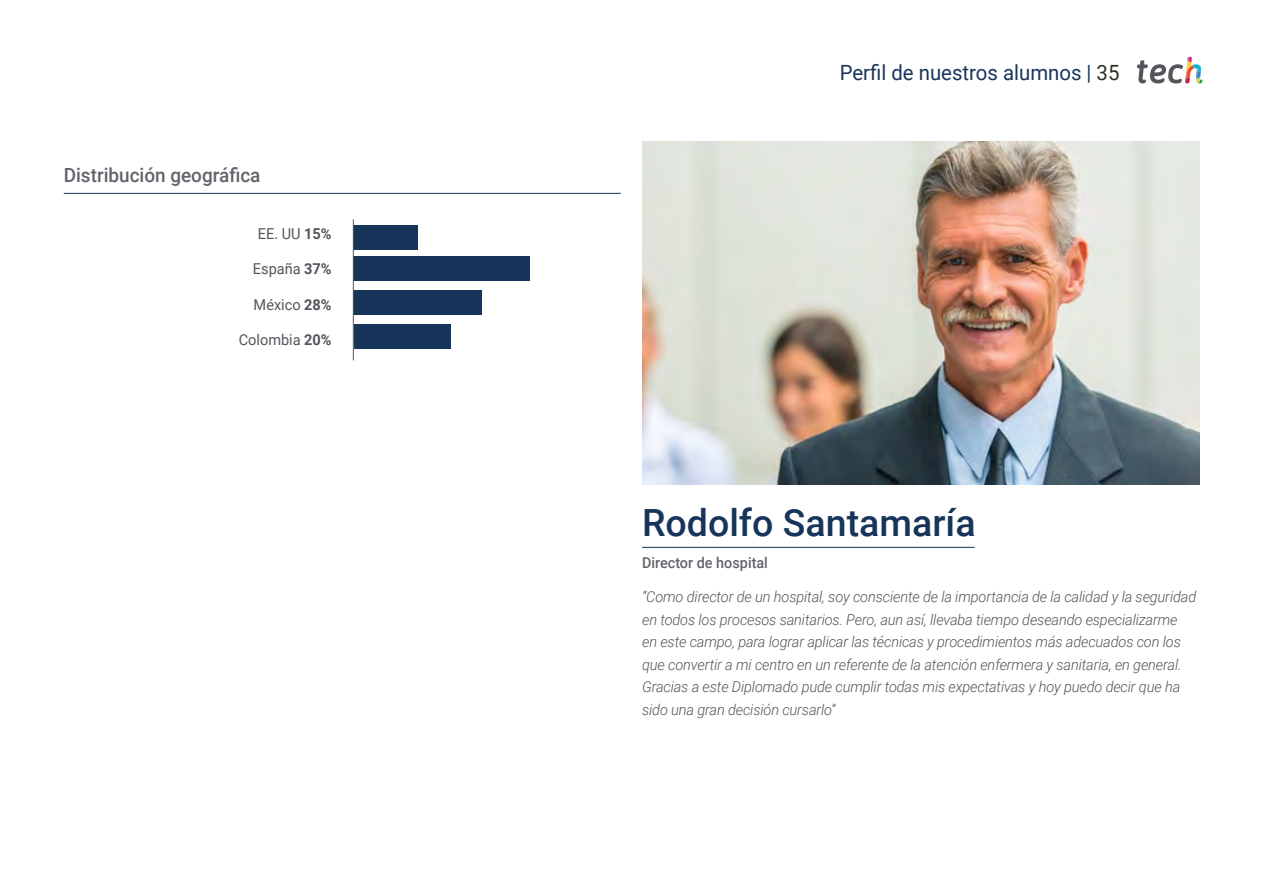
<style>
.page{position:relative;width:1263px;height:893px;background:#fff}
.page>*{position:absolute;margin:0;border:0;box-sizing:border-box;transform-origin:0 0}
.t1{font:500 37.5px "Roboto";color:#17355b}
.t2{font:21px "Roboto";color:#1a355c}
.t3{font:500 19.5px "Roboto";color:#61646a}
.t4{font:italic 300 15px/22.5px "Roboto";letter-spacing:-.01em;color:#52555b}
.t5{font:15px "Roboto";color:#52555b}
.t6{font:500 15px "Roboto";color:#61646a;scale:.96 1}
.s1{font-weight:700}
.s2{color:#312e20}
</style>
<div class="page">
<svg style="left:1137px;top:57px;width:65px;height:27px"></svg>
<hr style="left:64px;top:193px;width:557px;height:1px;background:#17355b">
<hr style="left:642px;top:547px;width:333px;height:1px;background:#123352">
<img style="left:642px;top:141px;width:557px;height:343px">
<div style="left:353px;top:225px;width:65px;height:24px;background:#17355b"></div>
<div style="left:353px;top:256px;width:176px;height:25px;background:#17355b"></div>
<div style="left:353px;top:291px;width:129px;height:24px;background:#17355b"></div>
<div style="left:354px;top:325px;width:96px;height:24px;background:#17355b"></div>
<hr style="left:353px;top:219px;width:1px;height:141px;background:#52555b">
<h3 class="t3" style="left:64px;top:161px;width:198px">Distribución geográfica</h3>
<p class="t5" style="left:258px;top:223px;width:75px">EE. UU <span class="s1">15%</span></p>
<p class="t5" style="left:253px;top:258px;width:80px">España <span class="s1">37%</span></p>
<p class="t5" style="left:254px;top:294px;width:80px">México <span class="s1">28%</span></p>
<p class="t5" style="left:239px;top:329px;width:94px">Colombia <span class="s1">20%</span></p>
<h2 class="t2" style="left:840px;top:57px;width:281px">Perfil de nuestros alumnos | <span class="s2">35</span></h2>
<h1 class="t1" style="left:642px;top:496px;width:335px">Rodolfo Santamaría</h1>
<p class="t6" style="left:642px;top:552px;width:133px">Director de hospital</p>
<p class="t4" style="left:642px;top:585px;width:556px">“Como director de un hospital, soy consciente de la importancia de la calidad y la seguridad en todos los procesos sanitarios. Pero, aun así, llevaba tiempo deseando especializarme en este campo, para lograr aplicar las técnicas y procedimientos más adecuados con los que convertir a mi centro en un referente de la atención enfermera y sanitaria, en general.<br>Gracias a este Diplomado pude cumplir todas mis expectativas y hoy puedo decir que ha sido una gran decisión cursarlo”</p>
</div>
